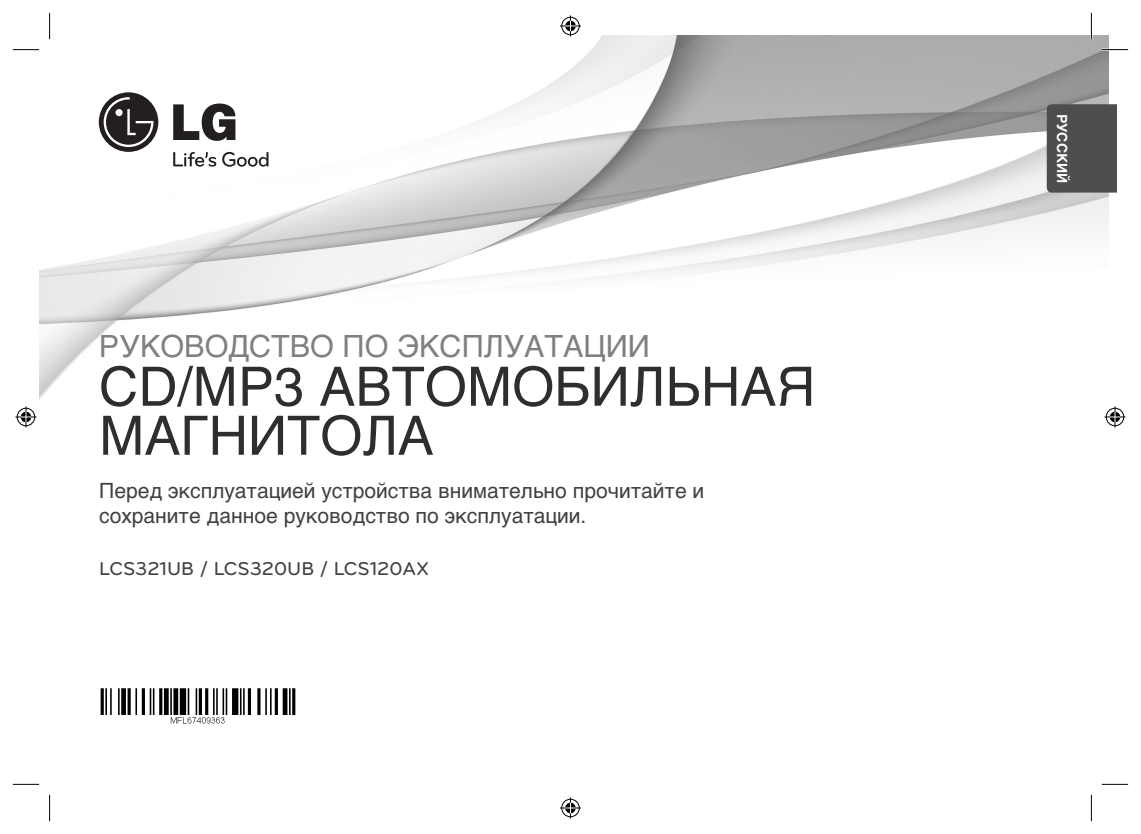
<style>
.page{position:relative;width:1141px;height:834px;background:#fff}
.page>*{position:absolute;margin:0;border:0;box-sizing:border-box;transform-origin:0 0}
.t1{font:54.25px/49px "Helvetica Cyr Upright";color:#2e2e2e}
.t2{font:30.62px "Helvetica Cyr Upright";color:#808080}
.t3{font:21px/25.2px "Helvetica Cyr Upright";color:#414141}
.t4{font:500 19.25px "Bryant LG";color:#414141}
.t5{font:700 14px "Helvetica Cyr";color:#fff}
</style>
<div class="page">
<img style="left:40px;top:36px;width:1069px;height:363px">
<svg style="left:173px;top:152px;width:43px;height:15px"></svg>
<svg style="left:222px;top:152px;width:46px;height:15px"></svg>
<svg style="left:173px;top:103px;width:62px;height:38px"></svg>
<div style="left:99px;top:92px;width:59px;height:60px;background:#231f20;border-radius:50%"></div>
<svg style="left:104px;top:97px;width:49px;height:50px"></svg>
<img style="left:100px;top:688px;width:196px;height:36px">
<div style="left:1047px;top:104px;width:69px;height:88px;background:#4e4e4e"></div>
<hr style="left:1102px;top:49px;width:26px;height:2px;background:#fff">
<hr style="left:49px;top:13px;width:2px;height:26px;background:#fff">
<hr style="left:1090px;top:13px;width:2px;height:26px;background:#fff">
<svg style="left:13px;top:49px;width:26px;height:1px"></svg>
<svg style="left:1102px;top:49px;width:26px;height:1px"></svg>
<svg style="left:13px;top:783px;width:26px;height:1px"></svg>
<svg style="left:1102px;top:783px;width:26px;height:1px"></svg>
<svg style="left:49px;top:13px;width:1px;height:26px"></svg>
<svg style="left:49px;top:794px;width:1px;height:27px"></svg>
<svg style="left:1091px;top:13px;width:1px;height:26px"></svg>
<svg style="left:1091px;top:794px;width:1px;height:27px"></svg>
<svg style="left:560px;top:15px;width:21px;height:21px"></svg>
<svg style="left:560px;top:797px;width:21px;height:21px"></svg>
<svg style="left:15px;top:406px;width:21px;height:21px"></svg>
<svg style="left:1104px;top:406px;width:21px;height:21px"></svg>
<h2 class="t2" style="left:99px;top:334px;width:552px">РУКОВОДСТВО ПО ЭКСПЛУАТАЦИИ</h2>
<h1 class="t1" style="left:99px;top:367px;width:718px">CD/MP3 АВТОМОБИЛЬНАЯ<br>МАГНИТОЛА</h1>
<p class="t3" style="left:99px;top:480px;width:607px">Перед эксплуатацией устройства внимательно прочитайте и сохраните данное руководство по эксплуатации.</p>
<p class="t4" style="left:99px;top:557px;width:332px">LCS321UB / LCS320UB / LCS120AX</p>
<p class="t5" style="left:1067px;top:114px;width:71px;rotate:90deg">РУССКИЙ</p>
</div>
